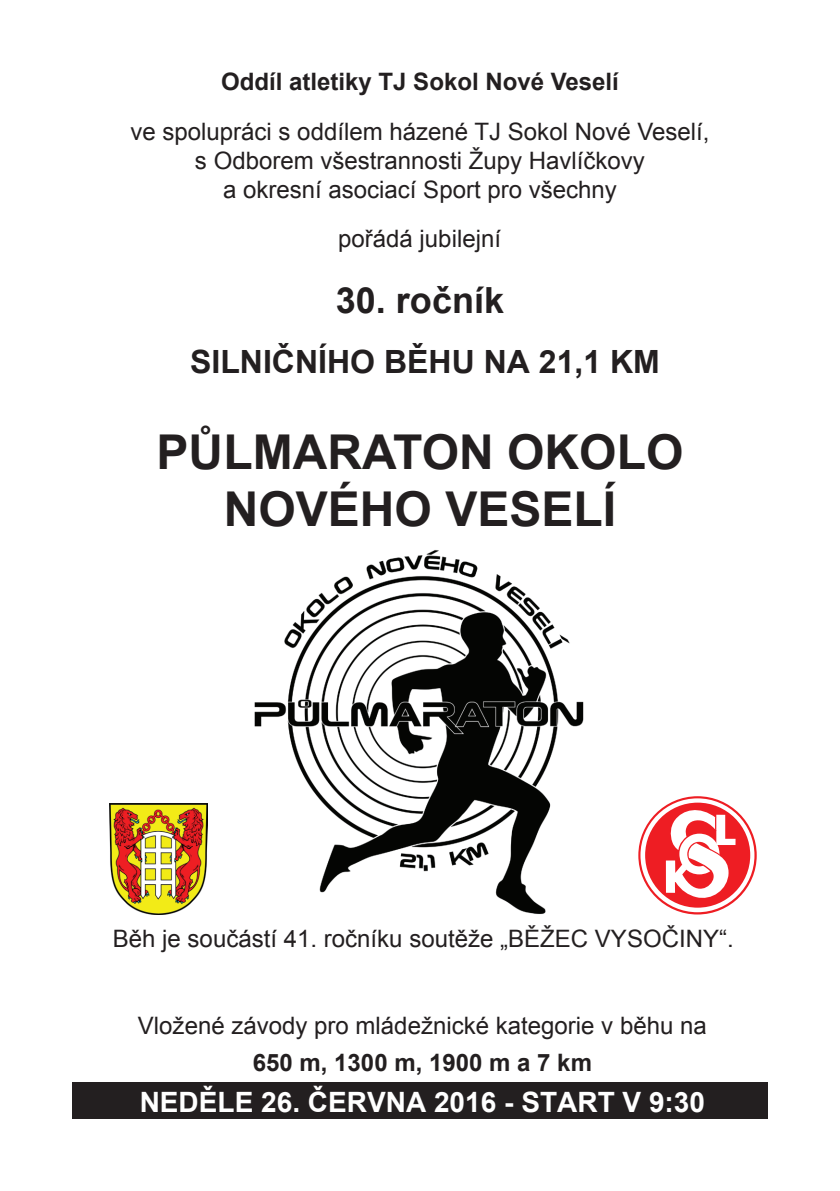
<style>
.page{position:relative;width:840px;height:1191px;background:#fff}
.page>*{position:absolute;margin:0;border:0;box-sizing:border-box;transform-origin:0 0}
.t1{font:700 48px/57.6px "Arial";color:#231f20;text-align:center}
.t2{font:700 36px "Arial";color:#231f20}
.t3{font:700 32px "Arial";color:#231f20}
.t4{font:700 28px "Arial";color:#fff}
.t5{font:24px/28.8px "Arial";color:#231f20;text-align:center}
.t6{font:700 24px "Arial";color:#231f20}
</style>
<div class="page">
<svg style="left:638px;top:796px;width:118px;height:118px"></svg>
<svg style="left:640px;top:798px;width:114px;height:114px"></svg>
<div style="left:644px;top:802px;width:105px;height:105px;background:#ee1d23;border-radius:50%"></div>
<svg style="left:665px;top:805px;width:70px;height:96px"></svg>
<div style="left:72px;top:1082px;width:695px;height:37px;background:#231f20"></div>
<img style="left:254px;top:550px;width:330px;height:364px">
<img style="left:109px;top:803px;width:98px;height:111px">
<p class="t6" style="left:221px;top:65px;width:399px">Oddíl atletiky TJ Sokol Nové Veselí</p>
<p class="t5" style="left:130px;top:117px;width:580px">ve spolupráci s oddílem házené TJ Sokol Nové Veselí, s Odborem všestrannosti Župy Havlíčkovy<br>a okresní asociací Sport pro všechny</p>
<p class="t5" style="left:338px;top:224px;width:164px">pořádá jubilejní</p>
<h2 class="t2" style="left:335px;top:276px;width:170px">30. ročník</h2>
<h3 class="t3" style="left:190px;top:340px;width:471px">SILNIČNÍHO BĚHU NA 21,1 KM</h3>
<h1 class="t1" style="left:156px;top:424px;width:528px">PŮLMARATON OKOLO<br>NOVÉHO VESELÍ</h1>
<p class="t5" style="left:113px;top:924px;width:622px">Běh je součástí 41. ročníku soutěže „BĚŽEC VYSOČINY“.</p>
<p class="t5" style="left:138px;top:1011px;width:570px">Vložené závody pro mládežnické kategorie v běhu na</p>
<p class="t6" style="left:252px;top:1046px;width:340px">650 m, 1300 m, 1900 m a 7 km</p>
<p class="t4" style="left:140px;top:1083px;width:566px">NEDĚLE 26. ČERVNA 2016 - START V 9:30</p>
</div>
